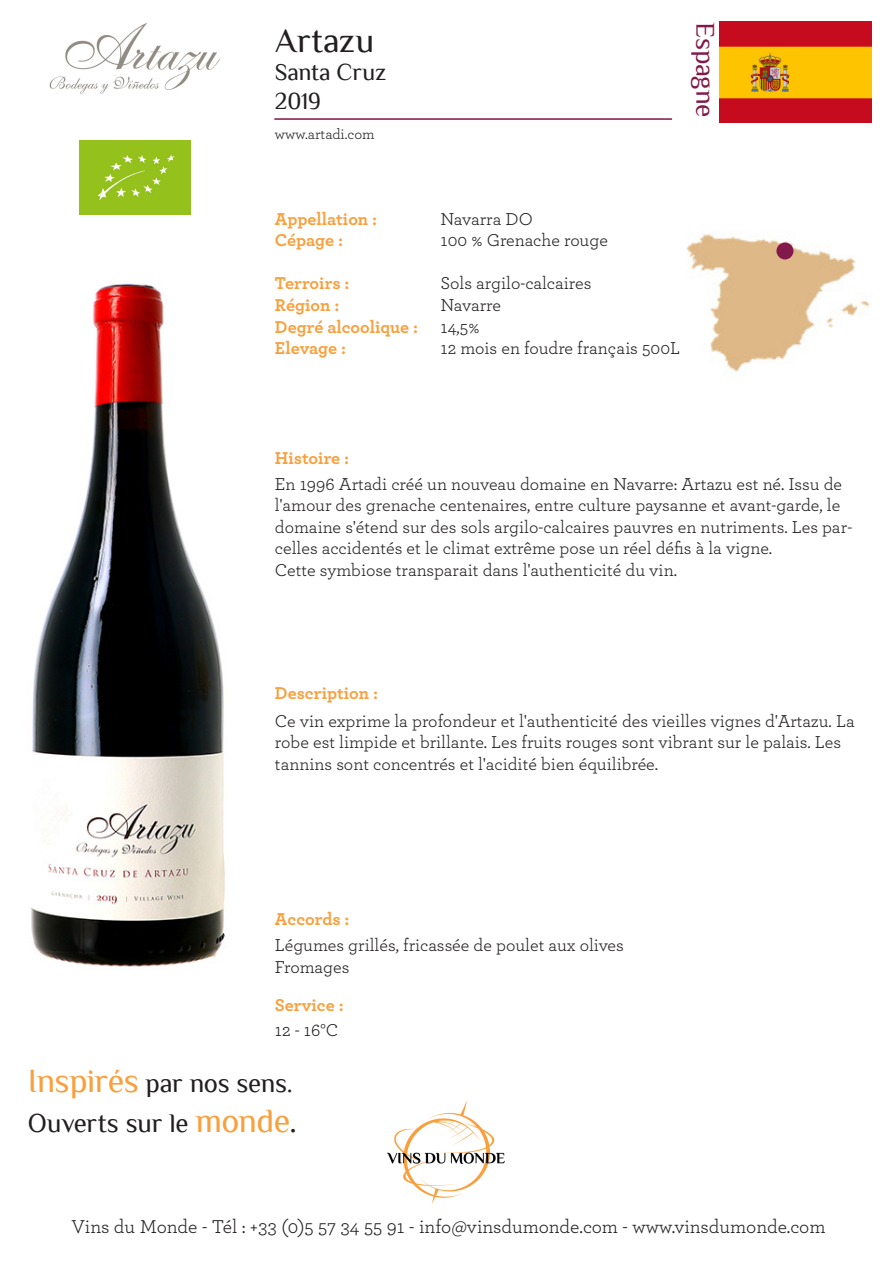
<style>
.page{position:relative;width:893px;height:1263px;background:#fff}
.page>*{position:absolute;margin:0;border:0;box-sizing:border-box;transform-origin:0 0}
.t1{font:34.5px "Philosopher";letter-spacing:.005em;color:#231f20}
.t2{font:27px "Philosopher";letter-spacing:-.01em;color:#82194a}
.t3{font:26.85px/40.7px "Philosopher";letter-spacing:-.015em;color:#231f20}
.t4{font:24px "Philosopher";letter-spacing:-.01em;color:#231f20}
.t5{font:19.5px "Archer";color:#231f20}
.t6{font:18px/21.6px "Archer";color:#231f20}
.t7{font:700 18px/21.6px "Archer";color:#f99f3c}
.t8{font:15px "Archer";color:#231f20}
.s1{font-size:33.9px;color:#f99f3c}
.s2{font-size:33.9px}
</style>
<div class="page">
<img style="left:388px;top:1100px;width:117px;height:103px">
<img style="left:31px;top:283px;width:194px;height:684px">
<hr style="left:274px;top:119px;width:398px;height:1px;background:#82194a">
<img style="left:719px;top:22px;width:152px;height:101px">
<img style="left:49px;top:23px;width:171px;height:71px">
<img style="left:686px;top:234px;width:184px;height:138px">
<div style="left:776px;top:242px;width:17px;height:17px;background:#82194a;border-radius:50%"></div>
<img style="left:79px;top:140px;width:112px;height:75px">
<p class="t1" style="left:275px;top:22px;width:101px">Artazu</p>
<p class="t4" style="left:275px;top:60px;width:113px">Santa Cruz</p>
<p class="t4" style="left:275px;top:89px;width:47px">2019</p>
<p class="t8" style="left:275px;top:124px;width:101px">www.artadi.com</p>
<p class="t2" style="left:720px;top:22px;width:97px;rotate:90deg">Espagne</p>
<p class="t7" style="left:275px;top:207px;width:104px">Appellation :<br>Cépage :</p>
<p class="t7" style="left:275px;top:271px;width:76px">Terroirs :</p>
<p class="t7" style="left:275px;top:293px;width:66px">Région :</p>
<p class="t7" style="left:275px;top:315px;width:145px">Degré alcoolique :</p>
<p class="t7" style="left:275px;top:336px;width:73px">Elevage :</p>
<p class="t6" style="left:441px;top:207px;width:94px">Navarra DO</p>
<p class="t6" style="left:441px;top:229px;width:169px">100 % Grenache rouge</p>
<p class="t6" style="left:441px;top:272px;width:241px">Sols argilo-calcaires<br>Navarre<br>14,5%<br>12 mois en foudre français 500L</p>
<p class="t7" style="left:275px;top:446px;width:76px">Histoire :</p>
<p class="t6" style="left:275px;top:472px;width:579px">En 1996 Artadi créé un nouveau domaine en Navarre: Artazu est né. Issu de l'amour des grenache centenaires, entre culture paysanne et avant-garde, le domaine s'étend sur des sols argilo-calcaires pauvres en nutriments. Les par&shy;celles accidentés et le climat extrême pose un réel défis à la vigne.</p>
<p class="t6" style="left:275px;top:558px;width:404px">Cette symbiose transparait dans l'authenticité du vin.</p>
<p class="t7" style="left:275px;top:681px;width:105px">Description :</p>
<p class="t6" style="left:275px;top:709px;width:581px">Ce vin exprime la profondeur et l'authenticité des vieilles vignes d'Artazu. La robe est limpide et brillante. Les fruits rouges sont vibrant sur le palais. Les tannins sont concentrés et l'acidité bien équilibrée.</p>
<p class="t7" style="left:275px;top:907px;width:76px">Accords :</p>
<p class="t6" style="left:275px;top:933px;width:350px">Légumes grillés, fricassée de poulet aux olives</p>
<p class="t6" style="left:275px;top:955px;width:76px">Fromages</p>
<p class="t7" style="left:275px;top:993px;width:70px">Service :</p>
<p class="t6" style="left:275px;top:1018px;width:65px">12 - 16°C</p>
<h3 class="t3" style="left:28px;top:1063px;width:271px"><span class="s1">Inspirés</span> par nos sens.<br>Ouverts sur le <span class="s1">monde</span><span class="s2">.</span></h3>
<p class="t5" style="left:72px;top:1213px;width:755px">Vins du Monde - Tél : +33 (0)5 57 34 55 91 - info@vinsdumonde.com - www.vinsdumonde.com</p>
</div>
